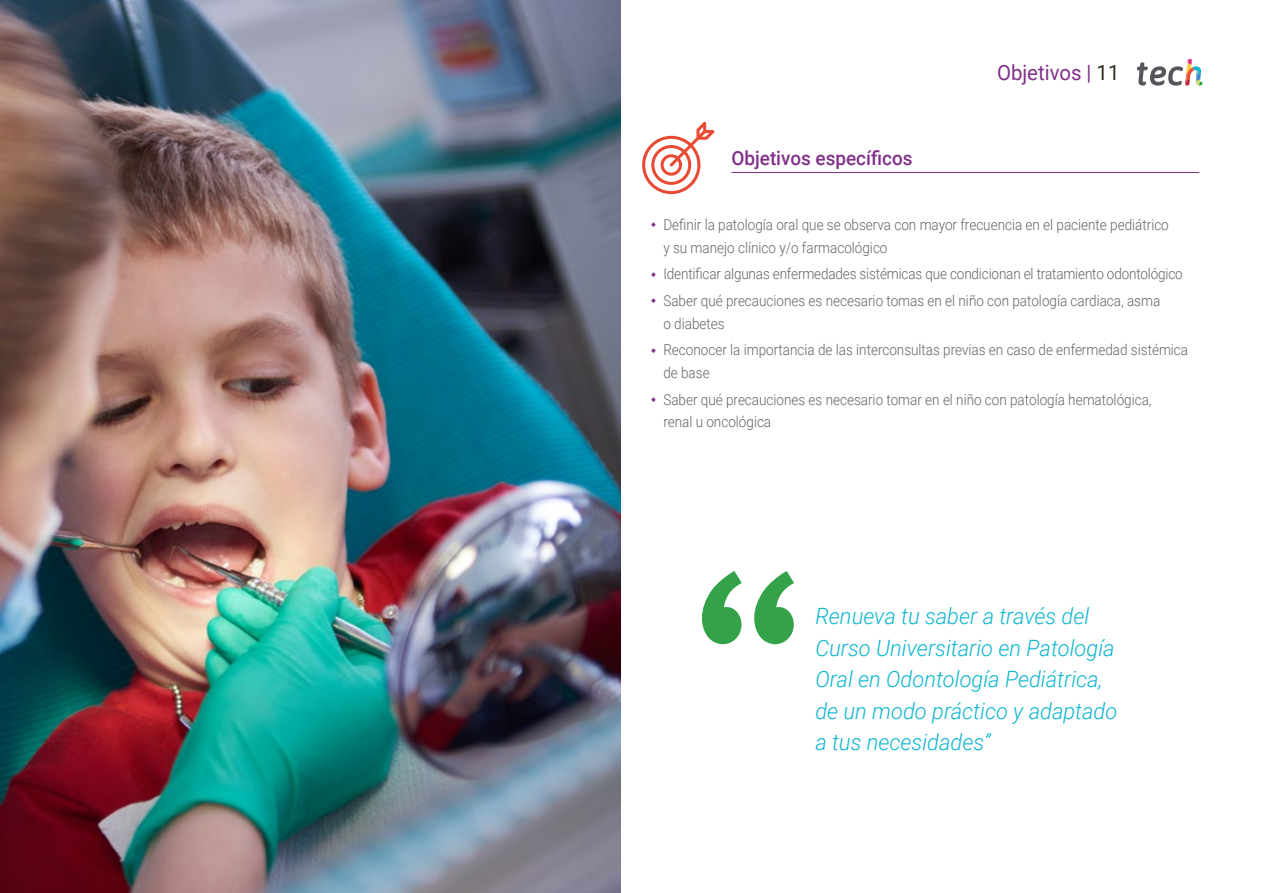
<style>
.page{position:relative;width:1263px;height:893px;background:#fff}
.page>*{position:absolute;margin:0;border:0;box-sizing:border-box;transform-origin:0 0}
.t1{font:italic 300 22.5px/31.5px "Roboto";color:#0fb6cf}
.t2{font:21px "Roboto";color:#813089}
.t3{font:500 19.5px "Roboto";color:#813089}
.t4{font:300 15px/26.7px "Roboto";color:#61646a;scale:.9 1}
.s1{color:#312e20}
</style>
<div class="page">
<hr style="left:731px;top:172px;width:468px;height:1px;background:#813089">
<svg style="left:702px;top:571px;width:92px;height:73px"></svg>
<img style="left:0;top:0;width:621px;height:893px">
<svg style="left:1137px;top:59px;width:65px;height:27px"></svg>
<svg style="left:642px;top:122px;width:72px;height:72px"></svg>
<h3 class="t3" style="left:731px;top:144px;width:183px">Objetivos específicos</h3>
<h2 class="t2" style="left:997px;top:57px;width:124px">Objetivos | <span class="s1">11</span></h2>
<p class="t4" style="left:663px;top:213px;width:563px;line-height:22.5px">Definir la patología oral que se observa con mayor frecuencia en el paciente pediátrico y su manejo clínico y/o farmacológico</p>
<p class="t4" style="left:663px;top:260px;width:579px">Identificar algunas enfermedades sistémicas que condicionan el tratamiento odontológico<br>Saber qué precauciones es necesario tomas en el niño con patología cardiaca, asma</p>
<p class="t4" style="left:663px;top:309px;width:585px">o diabetes<br>Reconocer la importancia de las interconsultas previas en caso de enfermedad sistémica</p>
<p class="t4" style="left:663px;top:359px;width:544px">de base<br>Saber qué precauciones es necesario tomar en el niño con patología hematológica,</p>
<p class="t4" style="left:663px;top:408px;width:121px">renal u oncológica</p>
<h1 class="t1" style="left:815px;top:599px;width:304px">Renueva tu saber a través del<br>Curso Universitario en Patología<br>Oral en Odontología Pediátrica, de un modo práctico y adaptado a tus necesidades”</h1>
</div>
